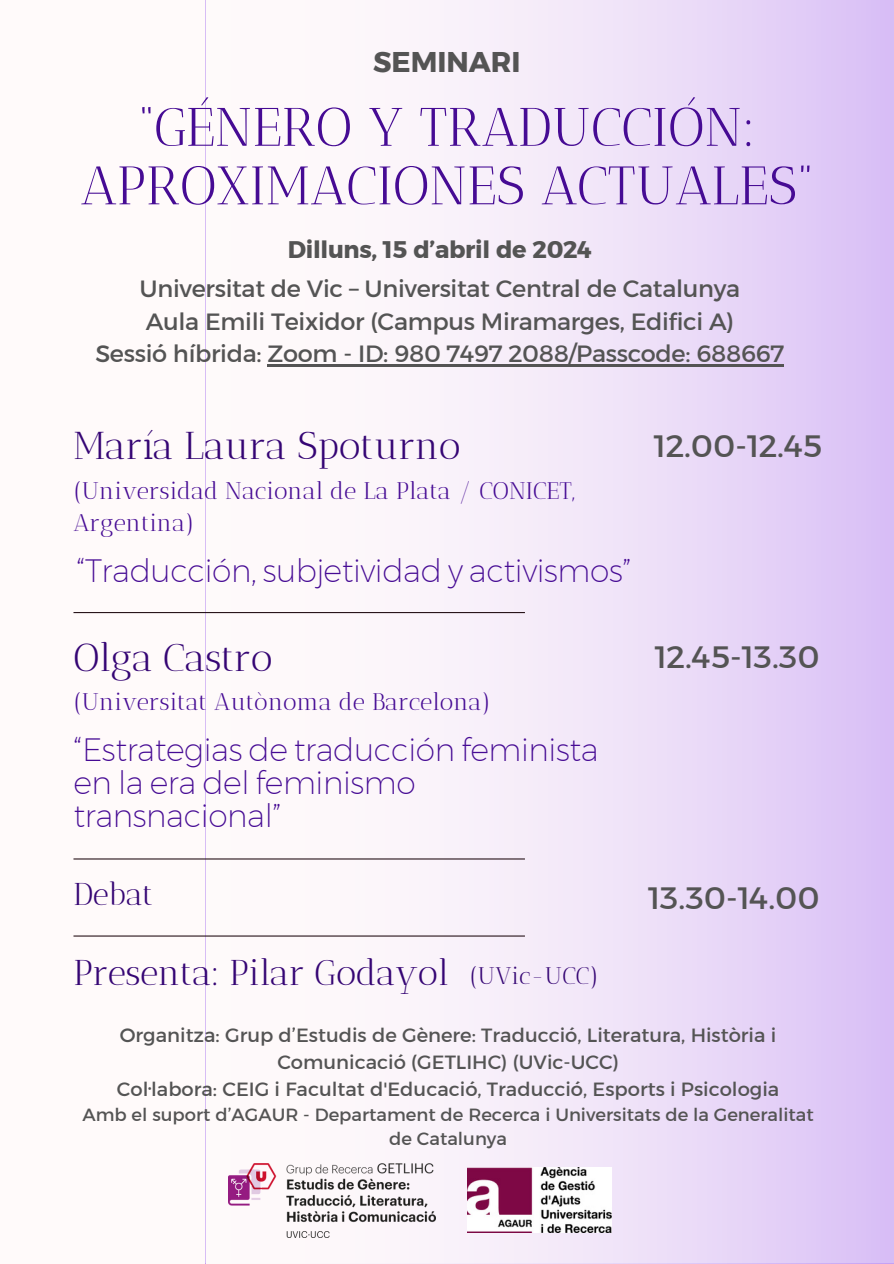
<style>
.page{position:relative;width:894px;height:1264px;background:#fff}
.page>*{position:absolute;margin:0;border:0;box-sizing:border-box;transform-origin:0 0}
.t1{font:54px/58.5px "Antic Didone";color:#460b94;text-align:center}
.t2{font:38.85px "Antic Didone";letter-spacing:-.015em;color:#350574}
.t3{font:35.85px "Antic Didone";letter-spacing:-.015em;color:#350574}
.t4{font:300 31.5px/32.7px "Kief Montaser Extra";letter-spacing:-.015em;color:#460b94}
.t5{font:31.5px "Kief Montaser Regular";color:#545454}
.t6{font:31.5px "Antic Didone";letter-spacing:-.015em;color:#350574}
.t7{font:28.5px "Kief Montaser Bold";color:#545454}
.t8{font:24px/39.3px "Kief Montaser Regular";letter-spacing:-.015em;color:#545454;text-align:center}
.t9{font:24px/32.7px "Antic Didone";color:#460b94}
.t10{font:24px "Antic Didone";color:#350574}
.t11{font:19.5px/27px "Kief Montaser Regular";color:#545454;text-align:center}
.t12{font:18px/24.8px "Kief Montaser Regular";color:#545454;text-align:center}
.s1{font-family:"Kief Montaser Bold"}
</style>
<div class="page">
<div style="left:0;top:0;width:893px;height:1263px;background:#fffafa"></div>
<div style="left:206px;top:0;width:687px;height:1263px;background:linear-gradient(to right,#fffffb,#dec7f6)"></div>
<hr style="left:73px;top:612px;width:452px;height:1px;background:#29151b">
<hr style="left:73px;top:858px;width:452px;height:1px;background:#29151b">
<hr style="left:73px;top:935px;width:452px;height:1px;background:#29151b">
<hr style="left:267px;top:364px;width:70px;height:3px;background:#545454">
<hr style="left:337px;top:364px;width:447px;height:3px;background:#545454">
<img style="left:467px;top:1167px;width:144px;height:65px">
<img style="left:228px;top:1163px;width:207px;height:74px">
<h2 class="t7" style="left:373px;top:44px;width:149px">SEMINARI</h2>
<h4 class="t1" style="left:80px;top:98px;width:734px">“GÉNERO Y TRADUCCIÓN:<br>APROXIMACIONES ACTUALES”</h4>
<h4 class="t8" style="left:140px;top:229px;width:602px"><span class="s1">Dilluns, 15 d’abril de 2024<br></span>Universitat de Vic – Universitat Central de Catalunya</h4>
<h4 class="t8" style="left:95px;top:305px;width:690px;line-height:32.7px">Aula Emili Teixidor (Campus Miramarges, Edifici A)<br>Sessió híbrida: Zoom - ID: 980 7497 2088/Passcode: 688667</h4>
<p class="t2" style="left:73px;top:423px;width:388px">María Laura Spoturno</p>
<h3 class="t5" style="left:653px;top:426px;width:170px">12.00-12.45</h3>
<h4 class="t9" style="left:73px;top:474px;width:502px">(Universidad Nacional de La Plata / CONICET,<br>Argentina)</h4>
<h4 class="t4" style="left:76px;top:554px;width:556px">“Traducción, subjetividad y activismos”</h4>
<h4 class="t2" style="left:73px;top:634px;width:200px">Olga Castro</h4>
<h5 class="t5" style="left:654px;top:637px;width:166px">12.45-13.30</h5>
<h2 class="t9" style="left:73px;top:685px;width:419px">(Universitat Autònoma de Barcelona)</h2>
<h4 class="t4" style="left:73px;top:733px;width:526px">“Estrategias de traducción feminista en la era del feminismo transnacional”</h4>
<h1 class="t6" style="left:73px;top:875px;width:81px">Debat</h1>
<p class="t5" style="left:648px;top:878px;width:173px">13.30-14.00</p>
<p class="t3" style="left:73px;top:951px;width:376px">Presenta: Pilar Godayol</p>
<h5 class="t10" style="left:469px;top:961px;width:131px">(UVic-UCC)</h5>
<h5 class="t11" style="left:120px;top:1021px;width:658px">Organitza: Grup d’Estudis de Gènere: Traducció, Literatura, Història i<br>Comunicació (GETLIHC) (UVic-UCC)</h5>
<h2 class="t11" style="left:117px;top:1075px;width:663px">Col·labora: CEIG i Facultat d'Educació, Traducció, Esports i Psicologia</h2>
<h5 class="t12" style="left:82px;top:1101px;width:732px">Amb el suport d’AGAUR - Departament de Recerca i Universitats de la Generalitat de Catalunya</h5>
</div>
